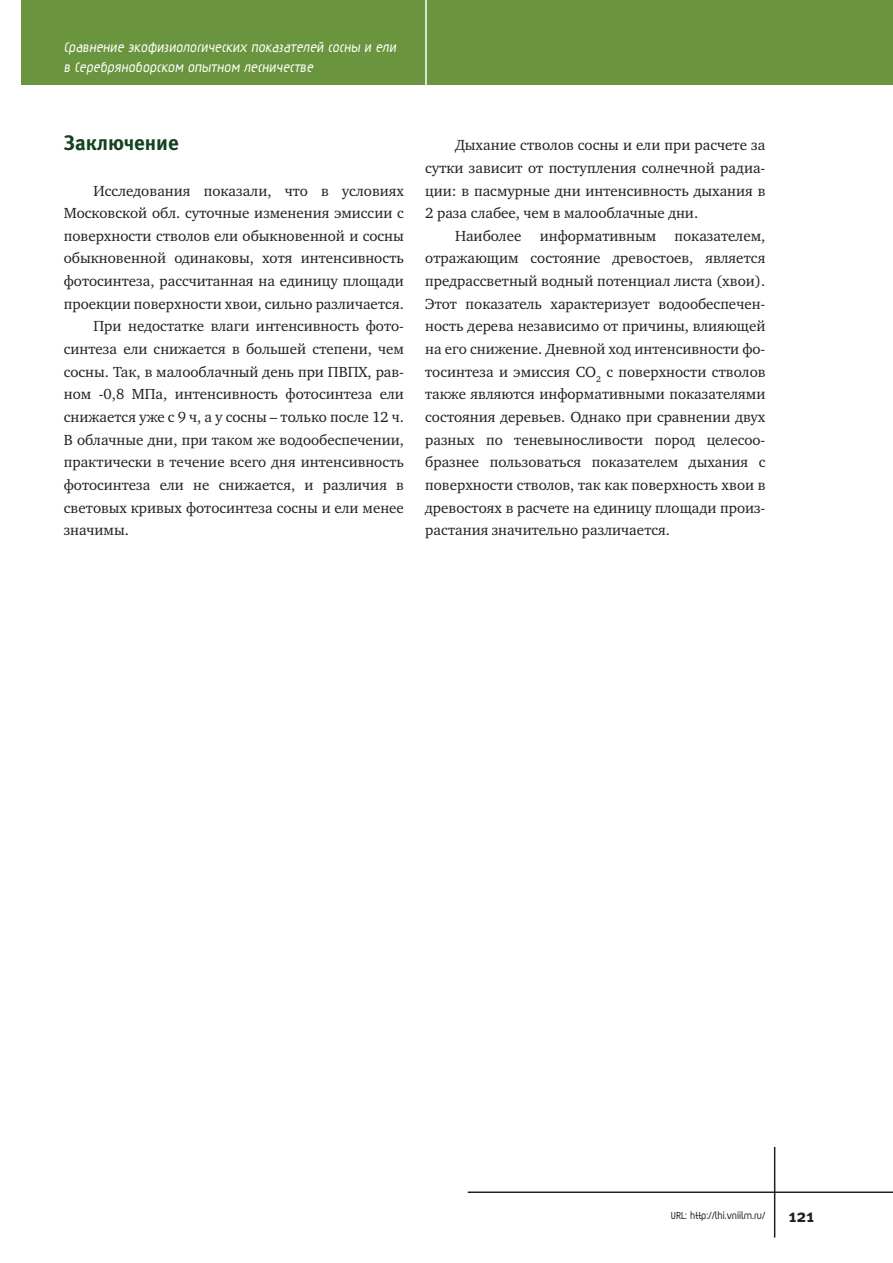
<style>
.page{position:relative;width:893px;height:1263px;background:#fff}
.page>*{position:absolute;margin:0;border:0;box-sizing:border-box;transform-origin:0 0}
.Zag_2{font:21px "Meta Bold LFC";color:#13431d}
.t1{font:18px "Meta Bold C";color:#231f20}
.t2{font:700 16.5px/19.8px "Magic C";color:#fff}
.Text{font:15px/22.6px "Charter C";color:#231f20;text-align:justify}
.t3{font:700 12px "Magic C";color:#231f20}
</style>
<div class="page">
<div style="left:21px;top:0;width:872px;height:85px;background:#6b943e"></div>
<hr style="left:425px;top:0;width:2px;height:85px;background:#fff">
<hr style="left:468px;top:1191px;width:425px;height:2px;background:#231f20">
<hr style="left:774px;top:1147px;width:1px;height:90px;background:#231f20">
<p class="t2" style="left:64px;top:39px;width:336px">Сравнение экофизиологических показателей сосны и ели в Серебряноборском опытном лесничестве</p>
<p class="Zag_2" style="left:64px;top:131px;width:116px">Заключение</p>
<p class="Text" style="left:64px;top:179px;width:342px;text-indent:30px">Исследования показали, что в условиях Московской обл. суточные изменения эмиссии с поверхности стволов ели обыкновенной и сосны обыкновенной одинаковы, хотя интенсивность фотосинтеза, рассчитанная на единицу площади проекции поверхности хвои, сильно различается.</p>
<p class="Text" style="left:64px;top:315px;width:342px;text-indent:30px">При недостатке влаги интенсивность фото&shy;синтеза ели снижается в большей степени, чем сосны. Так, в малооблачный день при ПВПХ, рав&shy;ном -0,8 МПа, интенсивность фотосинтеза ели снижается уже с 9 ч, а у сосны – только после 12 ч.<br>В облачные дни, при таком же водообеспечении, практически в течение всего дня интенсивность фотосинтеза ели не снижается, и различия в световых кривых фотосинтеза сосны и ели менее значимы.</p>
<p class="Text" style="left:425px;top:134px;width:342px;text-indent:30px">Дыхание стволов сосны и ели при расчете за сутки зависит от поступления солнечной радиа&shy;ции: в пасмурные дни интенсивность дыхания в 2 раза слабее, чем в малооблачные дни.</p>
<p class="Text" style="left:425px;top:225px;width:342px;text-indent:30px">Наиболее информативным показателем, отражающим состояние древостоев, является предрассветный водный потенциал листа (хвои).<br>Этот показатель характеризует водообеспечен&shy;ность дерева независимо от причины, влияющей на его снижение. Дневной ход интенсивности фо&shy;тосинтеза и эмиссия СО<sub>2</sub> с поверхности стволов также являются информативными показателями состояния деревьев. Однако при сравнении двух разных по теневыносливости пород целесоо&shy;бразнее пользоваться показателем дыхания с поверхности стволов, так как поверхность хвои в древостоях в расчете на единицу площади произ&shy;растания значительно различается.</p>
<p class="t3" style="left:671px;top:1210px;width:96px">URL: http://lhi.vniilm.ru/</p>
<p class="t1" style="left:789px;top:1205px;width:27px">121</p>
</div>
